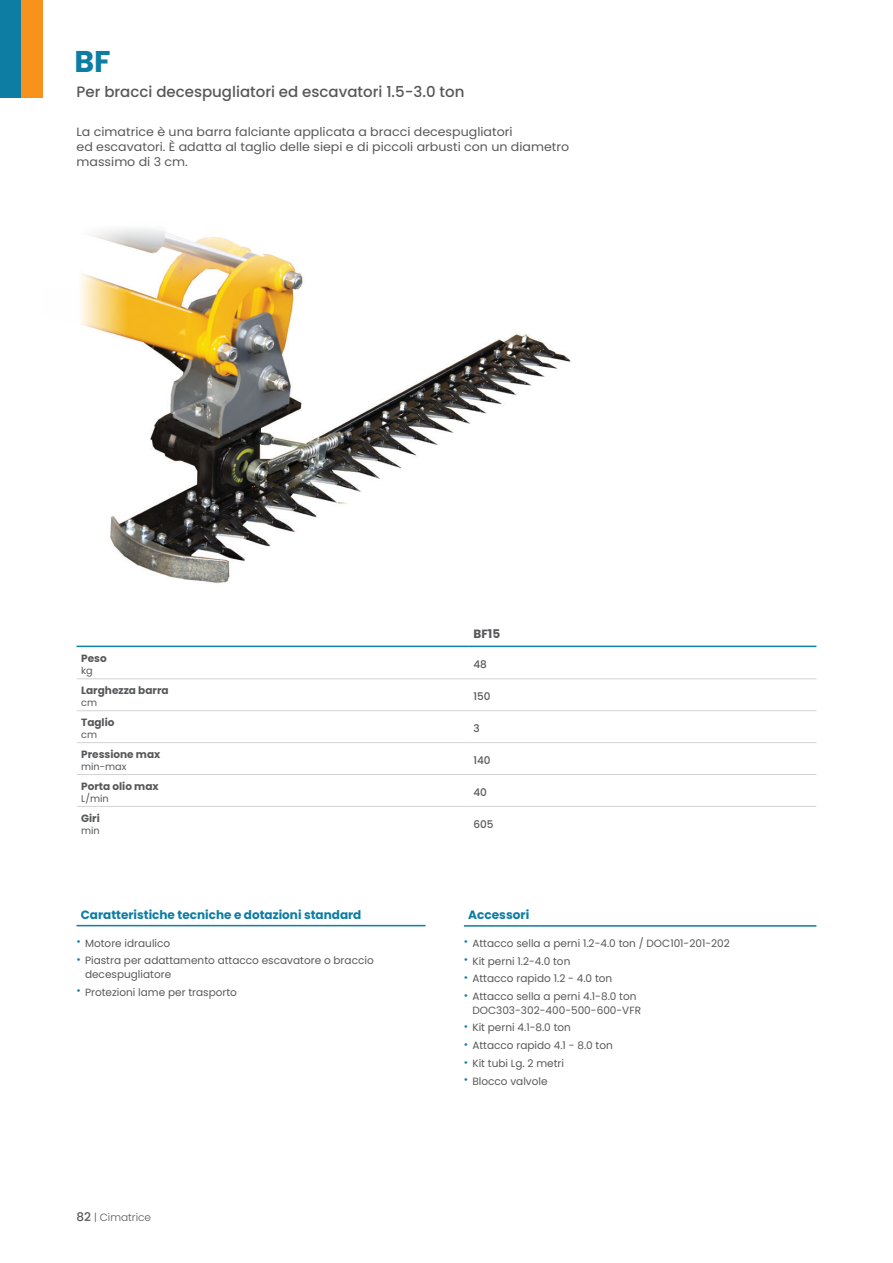
<style>
.page{position:relative;width:893px;height:1263px;background:#fff}
.page>*{position:absolute;margin:0;border:0;box-sizing:border-box;transform-origin:0 0}
.t1{font:700 30px "Poppins";color:#0d7da4}
.t2{font:500 15px "Poppins";color:#57585a}
.t3{font:700 12.15px "Poppins";color:#0d7da4}
.t4{font:12px/15px "Poppins";color:#57585a;scale:1.05 1}
.t5{font:700 12px "Poppins";color:#0d7da4}
.t6{font:700 12px "Poppins";color:#57585a}
.t7{font:10.5px/13.5px "Poppins";color:#57585a}
.t8{font:700 10.5px "Poppins";color:#57585a}
.t9{font:500 10.5px "Poppins";color:#57585a}
.t10{font:300 10.5px "Poppins";color:#57585a}
.t11{font:9.75px "Poppins";color:#57585a}
.s1{color:#0d7da4}
.s2{font-weight:500;font-size:12px}
</style>
<div class="page">
<div style="left:0;top:0;width:21px;height:98px;background:#0d7da4"></div>
<div style="left:21px;top:0;width:21px;height:98px;background:#f7931d"></div>
<img style="left:81px;top:228px;width:490px;height:356px">
<hr style="left:77px;top:646px;width:392px;height:1px;background:#0d7da4">
<hr style="left:469px;top:646px;width:347px;height:1px;background:#0d7da4">
<hr style="left:77px;top:678px;width:392px;height:1px;background:#d1d2d4">
<hr style="left:469px;top:678px;width:347px;height:1px;background:#d1d2d4">
<hr style="left:77px;top:710px;width:392px;height:1px;background:#d1d2d4">
<hr style="left:469px;top:710px;width:347px;height:1px;background:#d1d2d4">
<hr style="left:77px;top:742px;width:392px;height:1px;background:#d1d2d4">
<hr style="left:469px;top:742px;width:347px;height:1px;background:#d1d2d4">
<hr style="left:77px;top:774px;width:392px;height:1px;background:#d1d2d4">
<hr style="left:469px;top:774px;width:347px;height:1px;background:#d1d2d4">
<hr style="left:77px;top:806px;width:392px;height:1px;background:#d1d2d4">
<hr style="left:469px;top:806px;width:347px;height:1px;background:#d1d2d4">
<hr style="left:77px;top:925px;width:349px;height:1px;background:#0d7da4">
<hr style="left:464px;top:925px;width:352px;height:2px;background:#0d7da4">
<h1 class="t1" style="left:74px;top:44px;width:38px">BF</h1>
<h2 class="t2" style="left:77px;top:83px;width:389px">Per bracci decespugliatori ed escavatori 1.5-3.0 ton</h2>
<p class="t4" style="left:77px;top:124px;width:471px">La cimatrice è una barra falciante applicata a bracci decespugliatori<br>ed escavatori. È adatta al taglio delle siepi e di piccoli arbusti con un diametro massimo di 3 cm.</p>
<p class="t8" style="left:81px;top:653px;width:27px">Peso</p>
<p class="t11" style="left:81px;top:665px;width:13px">kg</p>
<p class="t8" style="left:81px;top:685px;width:89px">Larghezza barra</p>
<p class="t11" style="left:81px;top:697px;width:17px">cm</p>
<p class="t8" style="left:81px;top:716px;width:35px">Taglio</p>
<p class="t11" style="left:81px;top:729px;width:17px">cm</p>
<p class="t8" style="left:81px;top:748px;width:81px">Pressione max</p>
<p class="t11" style="left:81px;top:761px;width:47px">min-max</p>
<p class="t8" style="left:81px;top:780px;width:79px">Porta olio max</p>
<p class="t11" style="left:81px;top:793px;width:29px">L/min</p>
<p class="t8" style="left:81px;top:812px;width:20px">Giri</p>
<p class="t11" style="left:81px;top:825px;width:20px">min</p>
<p class="t5" style="left:81px;top:908px;width:282px">Caratteristiche tecniche e dotazioni standard</p>
<p class="t7" style="left:77px;top:936px;width:95px"><span class="s1">•</span> Motore idraulico</p>
<p class="t7" style="left:85px;top:954px;width:290px;text-indent:-9px"><span class="s1">•</span> Piastra per adattamento attacco escavatore o braccio decespugliatore</p>
<p class="t7" style="left:77px;top:985px;width:162px"><span class="s1">•</span> Protezioni lame per trasporto</p>
<p class="t10" style="left:77px;top:1211px;width:76px"><span class="s2">82</span> | Cimatrice</p>
<p class="t6" style="left:473px;top:627px;width:28px">BF15</p>
<p class="t9" style="left:473px;top:659px;width:15px">48</p>
<p class="t9" style="left:473px;top:690px;width:19px">150</p>
<p class="t9" style="left:473px;top:722px;width:8px">3</p>
<p class="t9" style="left:473px;top:754px;width:19px">140</p>
<p class="t9" style="left:473px;top:786px;width:15px">40</p>
<p class="t9" style="left:473px;top:818px;width:22px">605</p>
<p class="t3" style="left:468px;top:908px;width:63px">Accessori</p>
<p class="t7" style="left:464px;top:936px;width:267px"><span class="s1">•</span> Attacco sella a perni 1.2-4.0 ton / DOC101-201-202</p>
<p class="t7" style="left:464px;top:954px;width:108px"><span class="s1">•</span> Kit perni 1.2-4.0 ton</p>
<p class="t7" style="left:464px;top:972px;width:150px"><span class="s1">•</span> Attacco rapido 1.2 - 4.0 ton</p>
<p class="t7" style="left:472px;top:990px;width:170px;text-indent:-9px"><span class="s1">•</span> Attacco sella a perni 4.1-8.0 ton<br>DOC303-302-400-500-600-VFR</p>
<p class="t7" style="left:464px;top:1021px;width:109px"><span class="s1">•</span> Kit perni 4.1-8.0 ton</p>
<p class="t7" style="left:464px;top:1039px;width:150px"><span class="s1">•</span> Attacco rapido 4.1 - 8.0 ton</p>
<p class="t7" style="left:464px;top:1056px;width:102px"><span class="s1">•</span> Kit tubi Lg. 2 metri</p>
<p class="t7" style="left:464px;top:1074px;width:85px"><span class="s1">•</span> Blocco valvole</p>
</div>
